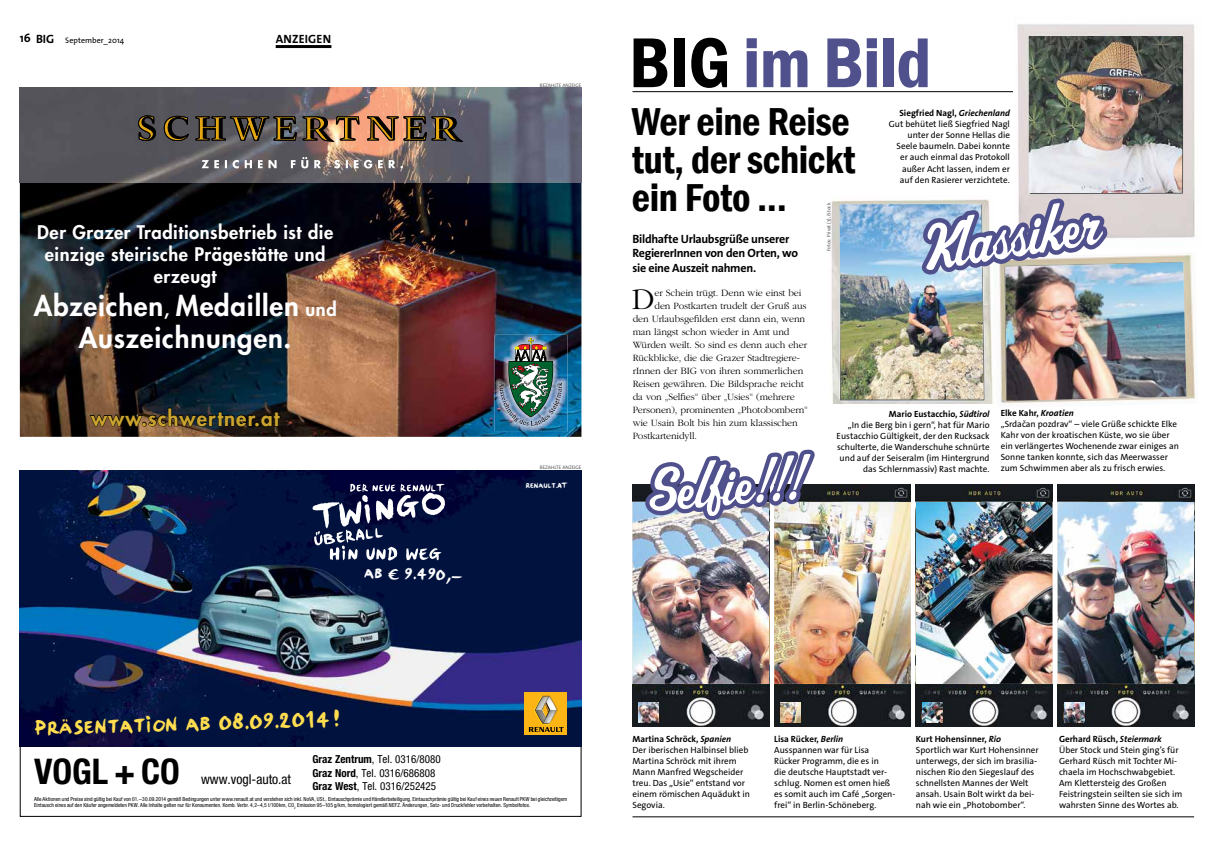
<style>
.page{position:relative;width:1214px;height:851px;background:#fff}
.page>*{position:absolute;margin:0;border:0;box-sizing:border-box;transform-origin:0 0}
.t1{font:600 condensed 73px "Franklin Gothic";letter-spacing:-.01em;color:#4f508c}
.t2{font:600 condensed 40px/38px "Franklin Gothic";letter-spacing:-.01em;color:#000}
.t3{font:700 condensed 35.4px "Helvetica Neue LT Pro";color:#000}
.t4{font:300 30.9px "ITC Garamond Std";color:#000}
.t5{font:800 27.4px/32.9px "Futura Std";letter-spacing:.03em;color:#fff;text-align:center}
.t6{font:800 20.6px "Futura Std";letter-spacing:.05em;color:#caa42e}
.t7{font:19px "Florence Deygas V1.3";color:#ffdd4f}
.t8{font:800 18.3px/22px "Futura Std";letter-spacing:.03em;color:#fff;text-align:center}
.t9{font:14px "Florence Deygas V1.3";color:#fff}
.t10{font:condensed 13.6px "Helvetica Neue LT Pro";color:#000}
.t11{font:700 12px/14.4px "The Sans Os F";letter-spacing:-.025em;color:#000}
.t12{font:700 12px "The Sans Os F";letter-spacing:.02em;color:#000}
.t13{font:condensed 11px/13.5px "Helvetica Neue LT Pro";color:#000}
.t14{font:300 10px "ITC Garamond Std";letter-spacing:-.01em;color:#000}
.t15{font:9px/11px "The Sans Os F";color:#000}
.t16{font:8px "The Sans Os F";letter-spacing:.005em;color:#000}
.t17{font:7px "Florence Deygas V1.3";color:#fff}
.t18{font:condensed 5.5px/6.6px "Helvetica Neue LT Pro";letter-spacing:.005em;color:#000}
.t19{font:5px "The Sans Os F";color:#58595b}
.s1{font-weight:700;font-size:12px}
.s2{font-size:18.3px}
.s3{font-weight:700}
.s4{color:#000}
.s5{font-weight:700;font-style:italic}
</style>
<div class="page">
<hr style="left:632px;top:91px;width:561px;height:1px;background:#000">
<hr style="left:632px;top:816px;width:561px;height:1px;background:#000">
<img style="left:632px;top:484px;width:137px;height:242px">
<img style="left:632px;top:502px;width:7px;height:181px">
<img style="left:638px;top:702px;width:21px;height:20px">
<img style="left:1112px;top:24px;width:83px;height:214px">
<img style="left:1112px;top:36px;width:70px;height:157px">
<img style="left:1057px;top:484px;width:136px;height:242px">
<img style="left:1057px;top:502px;width:136px;height:181px">
<img style="left:1063px;top:702px;width:20px;height:20px">
<img style="left:915px;top:484px;width:137px;height:242px">
<img style="left:915px;top:502px;width:137px;height:181px">
<img style="left:922px;top:702px;width:20px;height:20px">
<img style="left:774px;top:484px;width:136px;height:242px">
<img style="left:818px;top:502px;width:92px;height:181px">
<img style="left:780px;top:704px;width:20px;height:18px">
<img style="left:831px;top:200px;width:162px;height:203px">
<img style="left:639px;top:449px;width:179px;height:255px">
<svg style="left:649px;top:453px;width:161px;height:63px"></svg>
<img style="left:1000px;top:253px;width:196px;height:151px">
<img style="left:915px;top:24px;width:197px;height:179px">
<img style="left:839px;top:203px;width:347px;height:198px">
<img style="left:20px;top:88px;width:561px;height:349px">
<svg style="left:89px;top:407px;width:192px;height:20px"></svg>
<svg style="left:201px;top:160px;width:38px;height:8px"></svg>
<svg style="left:245px;top:160px;width:7px;height:8px"></svg>
<svg style="left:258px;top:160px;width:4px;height:8px"></svg>
<svg style="left:268px;top:160px;width:8px;height:8px"></svg>
<svg style="left:291px;top:160px;width:4px;height:8px"></svg>
<svg style="left:301px;top:157px;width:7px;height:11px"></svg>
<svg style="left:314px;top:160px;width:7px;height:8px"></svg>
<svg style="left:334px;top:160px;width:14px;height:8px"></svg>
<svg style="left:354px;top:160px;width:4px;height:8px"></svg>
<svg style="left:364px;top:160px;width:8px;height:8px"></svg>
<svg style="left:378px;top:160px;width:4px;height:8px"></svg>
<svg style="left:388px;top:160px;width:15px;height:8px"></svg>
<svg style="left:138px;top:115px;width:18px;height:26px"></svg>
<svg style="left:163px;top:115px;width:26px;height:26px"></svg>
<svg style="left:195px;top:116px;width:165px;height:27px"></svg>
<svg style="left:366px;top:116px;width:97px;height:27px"></svg>
<img style="left:494px;top:335px;width:73px;height:96px">
<img style="left:496px;top:337px;width:68px;height:91px">
<img style="left:499px;top:338px;width:63px;height:88px">
<hr style="left:276px;top:45px;width:55px;height:3px;background:#000">
<svg style="left:20px;top:746px;width:561px;height:70px"></svg>
<img style="left:20px;top:470px;width:561px;height:276px">
<div style="left:524px;top:691px;width:43px;height:43px;background:#fcb515"></div>
<svg style="left:528px;top:695px;width:35px;height:37px"></svg>
<svg style="left:312px;top:483px;width:133px;height:77px"></svg>
<p class="t16" style="left:20px;top:35px;width:106px"><span class="s1">16 BIG</span> September_2014</p>
<p class="t12" style="left:276px;top:31px;width:57px">ANZEIGEN</p>
<p class="t8" style="left:37px;top:221px;width:297px">Der Grazer Traditionsbetrieb ist die einzige steirische Prägestätte und erzeugt</p>
<p class="t5" style="left:34px;top:289px;width:304px">Abzeichen<span class="s2">,</span> Medaillen <span class="s2">und<br></span>Auszeichnungen.</p>
<p class="t6" style="left:91px;top:405px;width:190px">www.schwertner.at</p>
<p class="t9" style="left:364px;top:563px;width:100px;rotate:1deg">ab € 9.490,–</p>
<p class="t7" style="left:35px;top:714px;width:307px;rotate:-2deg">Präsentation ab 08.09.2014!</p>
<p class="t3" style="left:34px;top:750px;width:147px">VOGL + CO</p>
<p class="t10" style="left:201px;top:771px;width:91px">www.vogl-auto.at</p>
<p class="t13" style="left:312px;top:752px;width:130px"><span class="s3">Graz Zentrum</span>, Tel. 0316/8080<br><span class="s3">Graz Nord</span>, Tel. 0316/686808<br><span class="s3">Graz West</span>, Tel. 0316/252425</p>
<p class="t19" style="left:540px;top:82px;width:43px">BEZAHLTE ANZEIGE</p>
<p class="t19" style="left:540px;top:464px;width:43px">BEZAHLTE ANZEIGE</p>
<p class="t17" style="left:526px;top:480px;width:43px">renault.AT</p>
<p class="t18" style="left:34px;top:795px;width:534px">Alle Aktionen und Preise sind gültig bei Kauf von 01.–30.09.2014 gemäß Bedingungen unter www.renault.at und verstehen sich inkl. NoVA, USt., Eintauschprämie und Händlerbeteiligung. Eintauschprämie gültig bei Kauf eines neuen Renault PKW bei gleichzeitigem<br>Eintausch eines auf den Käufer angemeldeten PKW. Alle Inhalte gelten nur für Konsumenten. Komb. Verbr. 4,2–4,5 l/100km, CO<sub>2</sub> Emission 95–105 g/km, homologiert gemäß NEFZ. Änderungen, Satz- und Druckfehler vorbehalten. Symbolfotos.</p>
<p class="t1" style="left:629px;top:14px;width:304px"><span class="s4">BIG</span> im Bild</p>
<p class="t2" style="left:631px;top:102px;width:225px">Wer eine Reise tut, der schickt ein Foto ...</p>
<p class="t11" style="left:632px;top:232px;width:167px">Bildhafte Urlaubsgrüße unserer<br>RegiererInnen von den Orten, wo sie eine Auszeit nahmen.</p>
<p class="t4" style="left:632px;top:283px;width:24px">D</p>
<p class="t14" style="left:654px;top:287px;width:148px">er Schein trügt. Denn wie einst bei</p>
<p class="t15" style="left:888px;top:108px;width:123px;text-align:right"><span class="s3">Siegfried Nagl,</span> <span class="s5">Griechenland<br></span>Gut behütet ließ Siegfried Nagl unter der Sonne Hellas die<br>Seele baumeln. Dabei konnte er auch einmal das Protokoll außer Acht lassen, indem er auf den Rasierer verzichtete.</p>
<p class="t19" style="left:825px;top:251px;width:50px;rotate:-90deg">Fotos: Privat (7), iStock</p>
<p class="t14" style="left:654px;top:300px;width:153px">den Postkarten trudelt der Gruß aus</p>
<p class="t14" style="left:632px;top:313px;width:174px">den Urlaubsgefilden erst dann ein, wenn</p>
<p class="t14" style="left:632px;top:326px;width:158px">man längst schon wieder in Amt und</p>
<p class="t14" style="left:632px;top:339px;width:176px">Würden weilt. So sind es denn auch eher</p>
<p class="t14" style="left:632px;top:352px;width:169px">Rückblicke, die die Grazer Stadtregiere-</p>
<p class="t14" style="left:632px;top:365px;width:172px">rInnen der BIG von ihren sommerlichen</p>
<p class="t14" style="left:632px;top:378px;width:172px">Reisen gewähren. Die Bildsprache reicht</p>
<p class="t14" style="left:632px;top:391px;width:163px">da von „Selfies“ über „Usies“ (mehrere</p>
<p class="t14" style="left:632px;top:404px;width:177px">Personen), prominenten „Photobombern“</p>
<p class="t14" style="left:632px;top:417px;width:166px">wie Usain Bolt bis hin zum klassischen</p>
<p class="t14" style="left:632px;top:430px;width:66px">Postkartenidyll.</p>
<p class="t15" style="left:1000px;top:407px;width:180px"><span class="s3">Elke Kahr,</span> <span class="s5">Kroatien<br></span>„Srdačan pozdrav“ – viele Grüße schickte Elke Kahr von der kroatischen Küste, wo sie über ein verlängertes Wochenende zwar einiges an Sonne tanken konnte, sich das Meerwasser zum Schwimmen aber als zu frisch erwies.</p>
<p class="t15" style="left:836px;top:408px;width:154px;text-align:right"><span class="s3">Mario Eustacchio,</span> <span class="s5">Südtirol<br></span>„In die Berg bin i gern“, hat für Mario Eustacchio Gültigkeit, der den Rucksack schulterte, die Wanderschuhe schnürte und auf der Seiseralm (im Hintergrund das Schlernmassiv) Rast machte.</p>
<p class="t15" style="left:632px;top:733px;width:119px"><span class="s3">Martina Schröck,</span> <span class="s5">Spanien<br></span>Der iberischen Halbinsel blieb<br>Martina Schröck mit ihrem<br>Mann Manfred Wegscheider treu. Das „Usie“ entstand vor einem römischen Aquädukt in<br>Segovia.</p>
<p class="t15" style="left:774px;top:733px;width:123px"><span class="s3">Lisa Rücker,</span> <span class="s5">Berlin<br></span>Ausspannen war für Lisa<br>Rücker Programm, die es in<br>die deutsche Hauptstadt ver&shy;schlug. Nomen est omen hieß es somit auch im Café „Sorgen&shy;frei“ in Berlin-Schöneberg.</p>
<p class="t15" style="left:915px;top:733px;width:124px"><span class="s3">Kurt Hohensinner,</span> <span class="s5">Rio<br></span>Sportlich war Kurt Hohensinner unterwegs, der sich im brasilia&shy;nischen Rio den Siegeslauf des schnellsten Mannes der Welt ansah. Usain Bolt wirkt da bei&shy;nah wie ein „Photobomber“.</p>
<p class="t15" style="left:1058px;top:733px;width:125px"><span class="s3">Gerhard Rüsch,</span> <span class="s5">Steiermark<br></span>Über Stock und Stein ging’s für<br>Gerhard Rüsch mit Tochter Mi&shy;chaela im Hochschwabgebiet.<br>Am Klettersteig des Großen<br>Feistringstein seilten sie sich im wahrsten Sinne des Wortes ab.</p>
</div>
